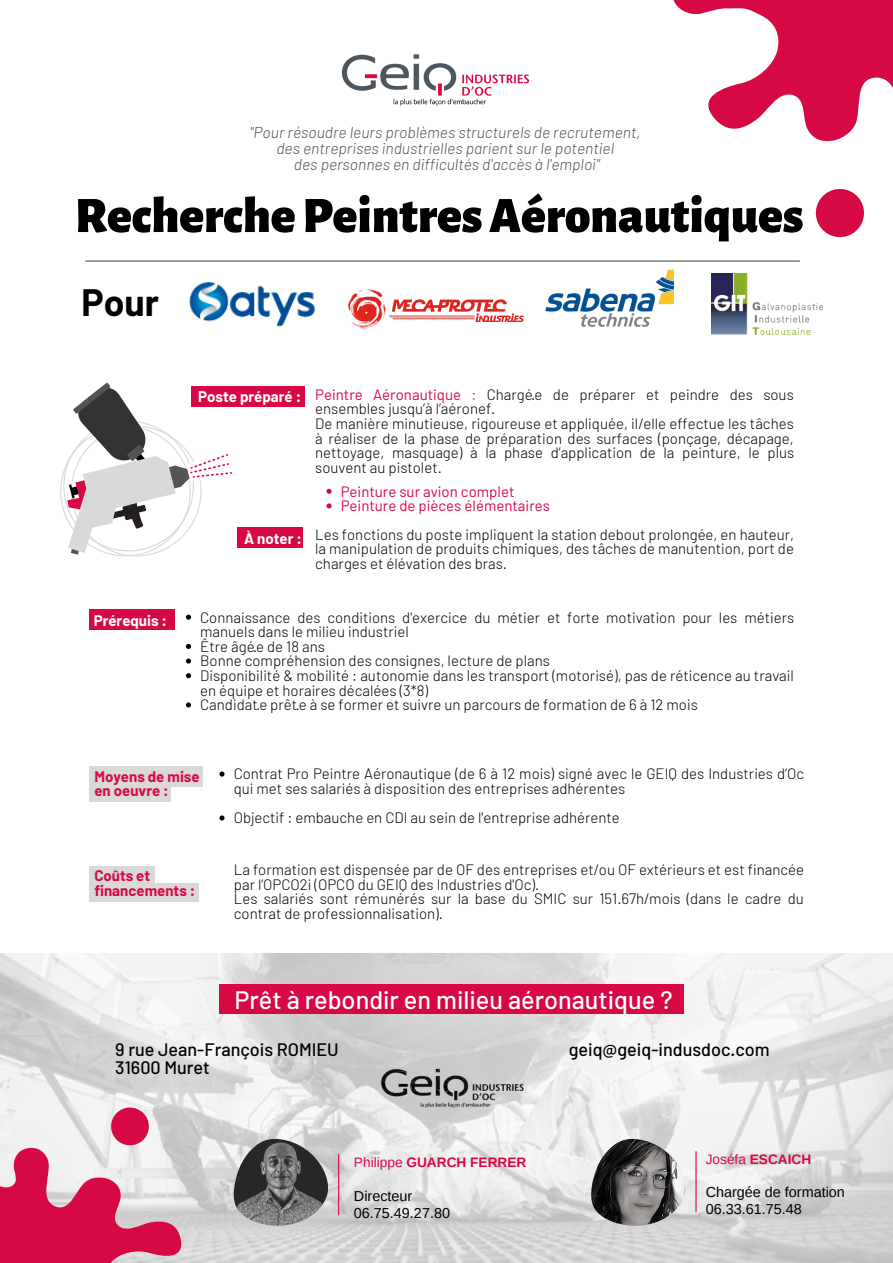
<style>
.page{position:relative;width:893px;height:1263px;background:#fff}
.page>*{position:absolute;margin:0;border:0;box-sizing:border-box;transform-origin:0 0}
.t1{font:900 50.93px "Alegreya Sans";color:#000}
.t2{font:700 37.28px "Barlow";color:#000}
.t3{font:500 25.28px "Barlow";color:#fff}
.t4{font:500 18px "Barlow";color:#000}
.t5{font:italic 300 15.75px "Barlow";color:#4c565c}
.t6{font:300 15px/14.6px "Barlow";color:#000}
.t7{font:15px "Barlow";color:#d70945}
.t8{font:700 15px/14.6px "Barlow";color:#d70945}
.t9{font:700 15px "Barlow";color:#fff}
.t10{font:14.4px "Arimo";color:#000}
.t11{font:700 13.65px "Arimo";color:#d70945}
.s1{font-weight:400;color:#d70945}
.s2{color:#d70945}
.s3{font-weight:400}
</style>
<div class="page">
<img style="left:341px;top:54px;width:189px;height:52px">
<hr style="left:86px;top:260px;width:713px;height:2px;background:#545454">
<img style="left:189px;top:282px;width:126px;height:45px">
<div style="left:191px;top:387px;width:114px;height:20px;background:#d70945"></div>
<img style="left:0;top:953px;width:893px;height:310px">
<svg style="left:0;top:1085px;width:222px;height:178px"></svg>
<svg style="left:673px;top:0;width:220px;height:142px"></svg>
<svg style="left:815px;top:188px;width:49px;height:49px"></svg>
<div style="left:237px;top:528px;width:66px;height:20px;background:#d70945"></div>
<svg style="left:60px;top:382px;width:172px;height:174px"></svg>
<div style="left:89px;top:766px;width:114px;height:21px;background:#d9d9d9"></div>
<div style="left:89px;top:783px;width:81px;height:19px;background:#d9d9d9"></div>
<div style="left:89px;top:866px;width:66px;height:20px;background:#d9d9d9"></div>
<div style="left:89px;top:883px;width:110px;height:18px;background:#d9d9d9"></div>
<svg style="left:186px;top:615px;width:5px;height:5px"></svg>
<svg style="left:186px;top:644px;width:5px;height:5px"></svg>
<svg style="left:186px;top:658px;width:5px;height:5px"></svg>
<svg style="left:186px;top:673px;width:5px;height:5px"></svg>
<svg style="left:186px;top:702px;width:5px;height:5px"></svg>
<svg style="left:326px;top:489px;width:5px;height:5px"></svg>
<svg style="left:326px;top:503px;width:5px;height:5px"></svg>
<div style="left:89px;top:610px;width:86px;height:20px;background:#d70945"></div>
<svg style="left:219px;top:771px;width:5px;height:6px"></svg>
<svg style="left:219px;top:815px;width:5px;height:5px"></svg>
<img style="left:234px;top:1139px;width:94px;height:90px">
<img style="left:591px;top:1137px;width:94px;height:92px">
<hr style="left:338px;top:1154px;width:1px;height:61px;background:#d70945">
<hr style="left:695px;top:1151px;width:1px;height:61px;background:#d70945">
<div style="left:218px;top:984px;width:465px;height:30px;background:#d70945"></div>
<img style="left:380px;top:1058px;width:147px;height:52px">
<img style="left:542px;top:260px;width:131px;height:67px">
<img style="left:348px;top:289px;width:176px;height:40px">
<img style="left:711px;top:273px;width:111px;height:61px">
<p class="t5" style="left:250px;top:123px;width:392px">"Pour résoudre leurs problèmes structurels de recrutement,</p>
<p class="t5" style="left:276px;top:138px;width:339px">des entreprises industrielles parient sur le potentiel</p>
<p class="t5" style="left:294px;top:154px;width:307px">des personnes en difficultés d'accès à l'emploi"</p>
<p class="t1" style="left:75px;top:191px;width:730px">RecherchePeintresAéronautiques</p>
<p class="t2" style="left:81px;top:279px;width:79px">Pour</p>
<p class="t9" style="left:94px;top:611px;width:75px">Prérequis :</p>
<p class="t9" style="left:198px;top:387px;width:104px">Poste préparé :</p>
<p class="t9" style="left:244px;top:529px;width:59px">À noter :</p>
<p class="t6" style="left:315px;top:386px;width:480px"><span class="s1">Peintre Aéronautique</span> <span class="s2">:</span> Chargé·e de préparer et peindre des sous ensembles jusqu’à l’aéronef.</p>
<p class="t6" style="left:315px;top:416px;width:480px;text-align:justify">De manière minutieuse, rigoureuse et appliquée, il/elle effectue les tâches à réaliser de la phase de préparation des surfaces (ponçage, décapage, nettoyage, masquage) à la phase d’application de la peinture, le plus souvent au pistolet.</p>
<p class="t7" style="left:341px;top:482px;width:175px">Peinture sur avion complet</p>
<p class="t7" style="left:341px;top:496px;width:211px">Peinture de pièces élémentaires</p>
<p class="t6" style="left:315px;top:526px;width:480px;text-align:justify">Les fonctions du poste impliquent la station debout prolongée, en hauteur, la manipulation de produits chimiques, des tâches de manutention, port de charges et élévation des bras.</p>
<p class="t6" style="left:200px;top:609px;width:595px">Connaissance des conditions d'exercice du métier et forte motivation pour les métiers manuels dans le milieu industriel</p>
<p class="t6" style="left:200px;top:638px;width:126px">Être âgé·e de 18 ans</p>
<p class="t6" style="left:200px;top:653px;width:351px">Bonne compréhension des consignes, lecture de plans</p>
<p class="t6" style="left:200px;top:668px;width:595px">Disponibilité &amp; mobilité : autonomie dans les transport (motorisé), pas de réticence au travail en équipe et horaires décalées (3*8)</p>
<p class="t6" style="left:200px;top:697px;width:499px">Candidat·e prêt·e à se former et suivre un parcours de formation de 6 à 12 mois</p>
<p class="t8" style="left:94px;top:768px;width:107px">Moyens de mise en oeuvre :</p>
<p class="t6" style="left:234px;top:766px;width:572px">Contrat Pro Peintre Aéronautique (de 6 à 12 mois) signé avec le GEIQ des Industries d’Oc qui met ses salariés à disposition des entreprises adhérentes</p>
<p class="t6" style="left:234px;top:810px;width:388px">Objectif : embauche en CDI au sein de l'entreprise adhérente</p>
<p class="t8" style="left:94px;top:868px;width:102px">Coûts et financements :</p>
<p class="t6" style="left:234px;top:862px;width:572px">La formation est dispensée par de OF des entreprises et/ou OF extérieurs et est financée par l’OPCO2i (OPCO du GEIQ des Industries d'Oc).</p>
<p class="t6" style="left:234px;top:891px;width:571px">Les salariés sont rémunérés sur la base du SMIC sur 151.67h/mois (dans le cadre du contrat de professionnalisation).</p>
<p class="t3" style="left:234px;top:983px;width:440px">Prêt à rebondir en milieu aéronautique ?</p>
<p class="t4" style="left:115px;top:1038px;width:225px">9 rue Jean-François ROMIEU</p>
<p class="t4" style="left:115px;top:1056px;width:96px">31600 Muret</p>
<p class="t11" style="left:354px;top:1155px;width:174px"><span class="s3">Philippe</span> GUARCH FERRER</p>
<p class="t10" style="left:354px;top:1188px;width:60px">Directeur</p>
<p class="t10" style="left:354px;top:1205px;width:98px">06.75.49.27.80</p>
<p class="t4" style="left:569px;top:1038px;width:203px">geiq@geiq-indusdoc.com</p>
<p class="t11" style="left:706px;top:1151px;width:107px"><span class="s3">Joséfa</span> ESCAICH</p>
<p class="t10" style="left:706px;top:1184px;width:141px">Chargée de formation</p>
<p class="t10" style="left:706px;top:1201px;width:98px">06.33.61.75.48</p>
</div>
